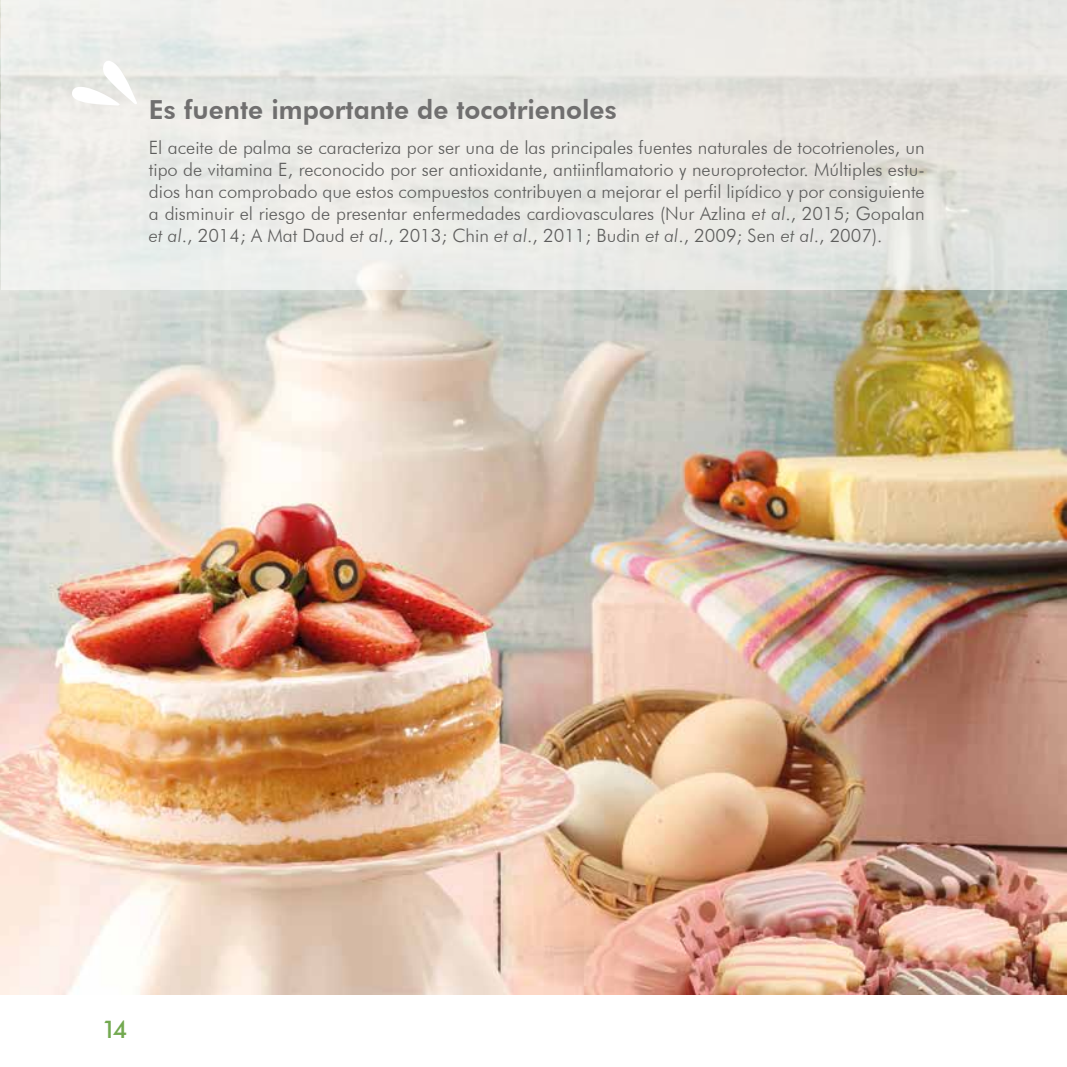
<style>
.page{position:relative;width:1067px;height:1067px;background:#fff}
.page>*{position:absolute;margin:0;border:0;box-sizing:border-box;transform-origin:0 0}
.t1{font:800 26.25px "Futura BT";color:#706f6f}
.t2{font:500 24.5px "Futura BT";color:#73a950}
.t3{font:300 18.38px/22.1px "Futura BT";color:#5c5c5b;text-align:justify}
.s1{font-style:italic}
</style>
<div class="page">
<img style="left:0;top:0;width:1067px;height:994px">
<div style="left:1px;top:0;width:1066px;height:290px;background:linear-gradient(to right,#eef0ed,#e3e2dd)"></div>
<svg style="left:69px;top:60px;width:68px;height:46px"></svg>
<h1 class="t1" style="left:149px;top:94px;width:469px">Es fuente importante de tocotrienoles</h1>
<p class="t3" style="left:149px;top:136px;width:777px">El aceite de palma se caracteriza por ser una de las principales fuentes naturales de tocotrienoles, un tipo de vitamina E, reconocido por ser antioxidante, antiinflamatorio y neuroprotector. Múltiples estu&shy;dios han comprobado que estos compuestos contribuyen a mejorar el perfil lipídico y por consiguiente a disminuir el riesgo de presentar enfermedades cardiovasculares (Nur Azlina <span class="s1">et al</span>., 2015; Gopalan <span class="s1">et al</span>., 2014; A Mat Daud <span class="s1">et al</span>., 2013; Chin <span class="s1">et al</span>., 2011; Budin <span class="s1">et al</span>., 2009; Sen <span class="s1">et al</span>., 2007).</p>
<h2 class="t2" style="left:102px;top:1014px;width:27px">14</h2>
</div>
